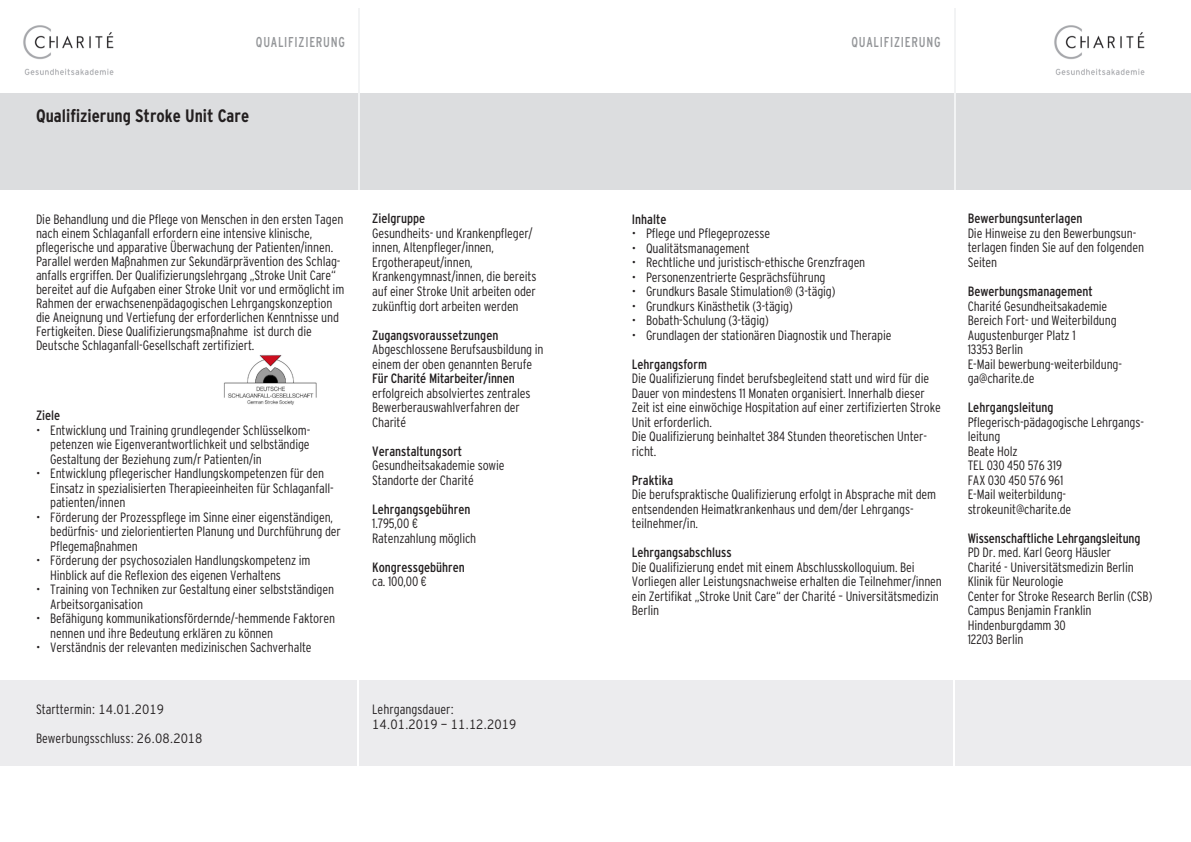
<style>
.page{position:relative;width:1191px;height:842px;background:#fff}
.page>*{position:absolute;margin:0;border:0;box-sizing:border-box;transform-origin:0 0}
.t1{font:700 condensed 18px "Interstate";color:#231f20}
.t2{font:condensed 14.3px "Interstate";letter-spacing:.06em;color:#939598;scale:.91 1}
.t3{font:300 condensed 13.5px/14.5px "Interstate";letter-spacing:-.01em;color:#231f20}
.t4{font:condensed 13.5px "Interstate Tab";color:#231f20}
.t5{font:300 condensed 13.5px/29px "Interstate Tab";color:#231f20}
.t6{font:condensed 13.5px "Interstate";letter-spacing:-.01em;color:#231f20}
</style>
<div class="page">
<img style="left:23px;top:25px;width:91px;height:50px">
<img style="left:1054px;top:25px;width:91px;height:50px">
<div style="left:0;top:94px;width:595px;height:96px;background:#dcdddf"></div>
<div style="left:595px;top:94px;width:596px;height:96px;background:#dcdddf"></div>
<hr style="left:954px;top:9px;width:1px;height:181px;background:#f2f3f4">
<hr style="left:358px;top:9px;width:2px;height:181px;background:#f2f3f4">
<div style="left:0;top:680px;width:595px;height:85px;background:#ececee"></div>
<div style="left:595px;top:680px;width:596px;height:85px;background:#ececee"></div>
<hr style="left:357px;top:680px;width:1px;height:85px;background:#fff">
<hr style="left:952px;top:680px;width:2px;height:85px;background:#fff">
<img style="left:223px;top:355px;width:94px;height:50px">
<p class="t2" style="left:256px;top:34px;width:100px">qualifizierung</p>
<h1 class="t1" style="left:36px;top:106px;width:215px">Qualifizierung Stroke Unit Care</h1>
<p class="t3" style="left:36px;top:212px;width:310px;line-height:14px">Die Behandlung und die Pflege von Menschen in den ersten Tagen nach einem Schlaganfall erfordern eine intensive klinische, pflegerische und apparative Überwachung der Patienten/innen.<br>Parallel werden Maßnahmen zur Sekundärprävention des Schlag&shy;anfalls ergriffen. Der Qualifizierungslehrgang „Stroke Unit Care“ bereitet auf die Aufgaben einer Stroke Unit vor und ermöglicht im Rahmen der erwachsenenpädagogischen Lehrgangskonzeption die Aneignung und Vertiefung der erforderlichen Kenntnisse und Fertigkeiten. Diese Qualifizierungsmaßnahme ist durch die Deutsche Schlaganfall-Gesellschaft zertifiziert.</p>
<p class="t4" style="left:36px;top:408px;width:26px">Ziele</p>
<p class="t3" style="left:50px;top:422px;width:262px;text-align:justify;text-indent:-14px">• Entwicklung und Training grundlegender Schlüsselkom&shy;petenzen wie Eigenverantwortlichkeit und selbständige Gestaltung der Beziehung zum/r Patienten/in</p>
<p class="t3" style="left:50px;top:466px;width:285px;text-indent:-14px">• Entwicklung pflegerischer Handlungskompetenzen für den<br>Einsatz in spezialisierten Therapieeinheiten für Schlaganfall&shy;patienten/innen</p>
<p class="t3" style="left:50px;top:509px;width:292px;text-indent:-14px">• Förderung der Prozesspflege im Sinne einer eigenständigen, bedürfnis- und zielorientierten Planung und Durchführung der<br>Pflegemaßnahmen</p>
<p class="t3" style="left:50px;top:553px;width:262px;text-indent:-14px">• Förderung der psychosozialen Handlungskompetenz im<br>Hinblick auf die Reflexion des eigenen Verhaltens</p>
<p class="t3" style="left:50px;top:582px;width:285px;text-indent:-14px">• Training von Techniken zur Gestaltung einer selbstständigen<br>Arbeitsorganisation</p>
<p class="t3" style="left:50px;top:611px;width:286px;text-indent:-14px">• Befähigung kommunikationsfördernde/-hemmende Faktoren nennen und ihre Bedeutung erklären zu können</p>
<p class="t3" style="left:36px;top:640px;width:277px">• Verständnis der relevanten medizinischen Sachverhalte</p>
<p class="t5" style="left:36px;top:695px;width:168px">Starttermin: 14.01.2019<br>Bewerbungsschluss: 26.08.2018</p>
<p class="t4" style="left:372px;top:211px;width:55px">Zielgruppe</p>
<p class="t3" style="left:372px;top:226px;width:166px">Gesundheits- und Krankenpfleger/ innen, Altenpfleger/innen,<br>Ergotherapeut/innen,<br>Krankengymnast/innen, die bereits auf einer Stroke Unit arbeiten oder zukünftig dort arbeiten werden</p>
<p class="t4" style="left:372px;top:327px;width:128px">Zugangsvoraussetzungen</p>
<p class="t3" style="left:372px;top:342px;width:173px">Abgeschlossene Berufsausbildung in einem der oben genannten Berufe</p>
<p class="t6" style="left:372px;top:371px;width:144px">Für Charité Mitarbeiter/innen</p>
<p class="t3" style="left:372px;top:385px;width:160px">erfolgreich absolviertes zentrales<br>Bewerberauswahlverfahren der<br>Charité</p>
<p class="t4" style="left:372px;top:443px;width:92px">Veranstaltungsort</p>
<p class="t3" style="left:372px;top:458px;width:134px">Gesundheitsakademie sowie<br>Standorte der Charité</p>
<p class="t4" style="left:372px;top:501px;width:100px">Lehrgangsgebühren</p>
<p class="t3" style="left:372px;top:516px;width:106px">1.795,00 €<br>Ratenzahlung möglich</p>
<p class="t4" style="left:372px;top:559px;width:94px">Kongressgebühren</p>
<p class="t3" style="left:372px;top:574px;width:56px">ca. 100,00 €</p>
<p class="t5" style="left:372px;top:702px;width:146px;line-height:14.5px">Lehrgangsdauer:<br>14.01.2019 - 11.12.2019</p>
<p class="t2" style="left:851px;top:34px;width:100px">qualifizierung</p>
<p class="t4" style="left:632px;top:211px;width:36px">Inhalte</p>
<p class="t3" style="left:632px;top:226px;width:140px">• Pflege und Pflegeprozesse</p>
<p class="t3" style="left:632px;top:240px;width:119px">• Qualitätsmanagement</p>
<p class="t3" style="left:632px;top:255px;width:235px">• Rechtliche und juristisch-ethische Grenzfragen</p>
<p class="t3" style="left:632px;top:269px;width:195px">• Personenzentrierte Gesprächsführung</p>
<p class="t3" style="left:632px;top:284px;width:205px">• Grundkurs Basale Stimulation® (3-tägig)</p>
<p class="t3" style="left:632px;top:298px;width:162px">• Grundkurs Kinästhetik (3-tägig)</p>
<p class="t3" style="left:632px;top:313px;width:138px">• Bobath-Schulung (3-tägig)</p>
<p class="t3" style="left:632px;top:327px;width:261px">• Grundlagen der stationären Diagnostik und Therapie</p>
<p class="t4" style="left:632px;top:356px;width:77px">Lehrgangsform</p>
<p class="t3" style="left:632px;top:371px;width:310px">Die Qualifizierung findet berufsbegleitend statt und wird für die Dauer von mindestens 11 Monaten organisiert. Innerhalb dieser Zeit ist eine einwöchige Hospitation auf einer zertifizierten Stroke Unit erforderlich.<br>Die Qualifizierung beinhaltet 384 Stunden theoretischen Unter&shy;richt.</p>
<p class="t4" style="left:632px;top:472px;width:43px">Praktika</p>
<p class="t3" style="left:632px;top:487px;width:306px">Die berufspraktische Qualifizierung erfolgt in Absprache mit dem entsendenden Heimatkrankenhaus und dem/der Lehrgangs&shy;teilnehmer/in.</p>
<p class="t4" style="left:632px;top:545px;width:101px">Lehrgangsabschluss</p>
<p class="t3" style="left:632px;top:559px;width:311px">Die Qualifizierung endet mit einem Abschlusskolloquium. Bei Vorliegen aller Leistungsnachweise erhalten die Teilnehmer/innen ein Zertifikat „Stroke Unit Care“ der Charité – Universitätsmedizin Berlin</p>
<p class="t4" style="left:967px;top:211px;width:116px">Bewerbungsunterlagen</p>
<p class="t3" style="left:967px;top:226px;width:178px">Die Hinweise zu den Bewerbungsun&shy;terlagen finden Sie auf den folgenden<br>Seiten</p>
<p class="t4" style="left:967px;top:284px;width:127px">Bewerbungsmanagement</p>
<p class="t3" style="left:967px;top:298px;width:156px">Charité Gesundheitsakademie<br>Bereich Fort- und Weiterbildung<br>Augustenburger Platz 1<br>13353 Berlin<br>E-Mail bewerbung-weiterbildung&shy;ga@charite.de</p>
<p class="t4" style="left:967px;top:400px;width:87px">Lehrgangsleitung</p>
<p class="t3" style="left:967px;top:414px;width:178px">Pflegerisch-pädagogische Lehrgangs&shy;leitung<br>Beate Holz<br>TEL 030 450 576 319<br>FAX 030 450 576 961<br>E-Mail weiterbildung&shy;strokeunit@charite.de</p>
<p class="t6" style="left:967px;top:530px;width:174px">Wissenschaftliche Lehrgangsleitung</p>
<p class="t3" style="left:967px;top:545px;width:186px">PD Dr. med. Karl Georg Häusler<br>Charité - Universitätsmedizin Berlin<br>Klinik für Neurologie<br>Center for Stroke Research Berlin (CSB)<br>Campus Benjamin Franklin<br>Hindenburgdamm 30<br>12203 Berlin</p>
</div>
